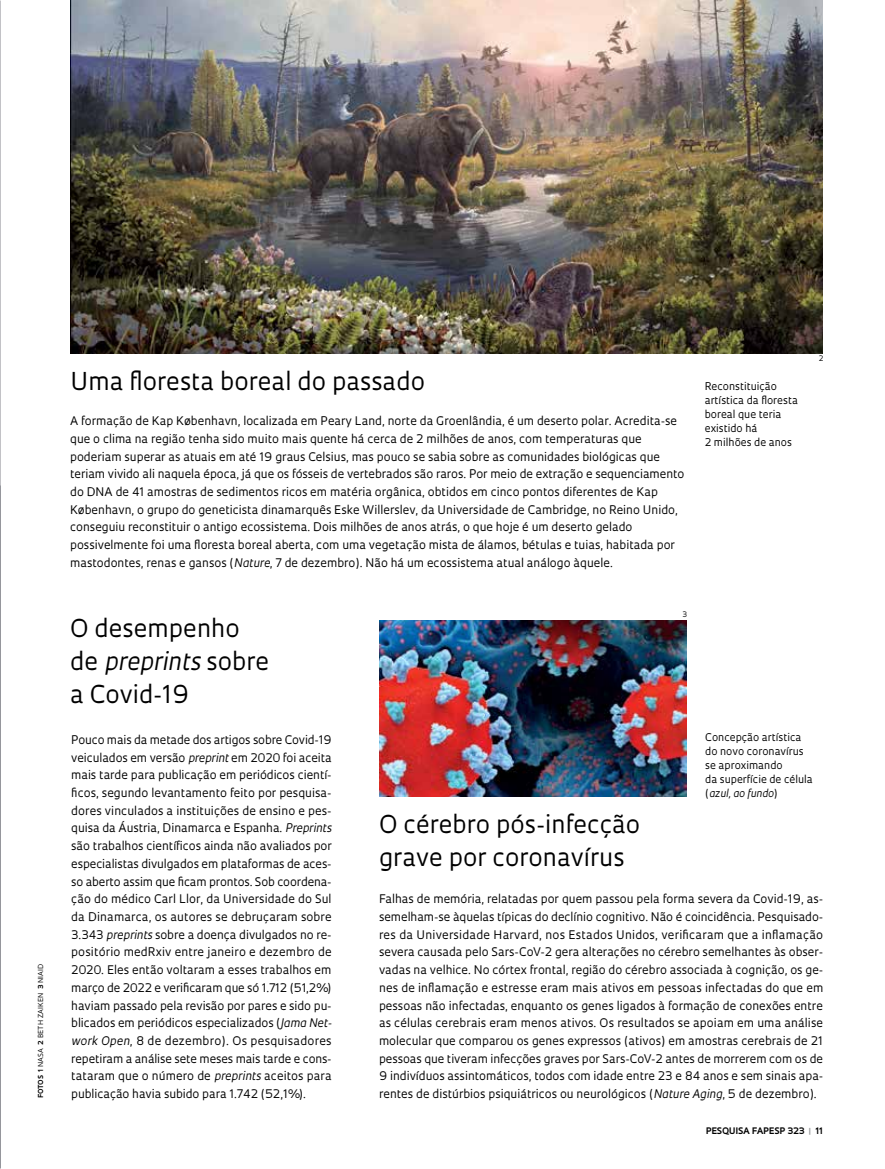
<style>
.page{position:relative;width:885px;height:1169px;background:#fff}
.page>*{position:absolute;margin:0;border:0;box-sizing:border-box;transform-origin:0 0}
.t1{font:24px/33px "Oculum";color:#000}
.t2{font:11.55px/17.7px "Oculum";color:#000;text-align:justify}
.t3{font:10.35px/14.1px "Oculum";color:#000}
.t4{font:700 8.7px "Oculum";letter-spacing:.005em;color:#000}
.t5{font:7.35px "Oculum";color:#000}
.t6{font:6.75px "Oculum";letter-spacing:.02em;color:#000}
.s1{font-weight:700}
.s2{font-style:italic}
.s3{color:#939598}
</style>
<div class="page">
<img style="left:0;top:486px;width:1px;height:682px">
<img style="left:70px;top:0;width:753px;height:354px">
<img style="left:379px;top:620px;width:308px;height:176px">
<p class="t6" style="left:36px;top:1098px;width:136px;rotate:-90deg"><span class="s1">FOTOS 1</span> NASA <span class="s1">2</span> BETH ZAIKEN <span class="s1">3</span> NIAID</p>
<h1 class="t1" style="left:71px;top:363px;width:356px">Uma floresta boreal do passado</h1>
<p class="t2" style="left:70px;top:411px;width:616px;text-align:left">A formação de Kap København, localizada em Peary Land, norte da Groenlândia, é um deserto polar. Acredita-se que o clima na região tenha sido muito mais quente há cerca de 2 milhões de anos, com temperaturas que poderiam superar as atuais em até 19 graus Celsius, mas pouco se sabia sobre as comunidades biológicas que teriam vivido ali naquela época, já que os fósseis de vertebrados são raros. Por meio de extração e sequenciamento do DNA de 41 amostras de sedimentos ricos em matéria orgânica, obtidos em cinco pontos diferentes de Kap København, o grupo do geneticista dinamarquês Eske Willerslev, da Universidade de Cambridge, no Reino Unido, conseguiu reconstituir o antigo ecossistema. Dois milhões de anos atrás, o que hoje é um deserto gelado possivelmente foi uma floresta boreal aberta, com uma vegetação mista de álamos, bétulas e tuias, habitada por mastodontes, renas e gansos (<span class="s2">Nature</span>, 7 de dezembro). Não há um ecossistema atual análogo àquele.</p>
<p class="t3" style="left:705px;top:378px;width:95px">Reconstituição artística da floresta boreal que teria existido há<br>2 milhões de anos</p>
<p class="t5" style="left:819px;top:354px;width:6px">2</p>
<h1 class="t1" style="left:70px;top:611px;width:201px">O desempenho de <span class="s2">preprints</span> sobre a Covid-19</h1>
<p class="t2" style="left:71px;top:730px;width:262px">Pouco mais da metade dos artigos sobre Covid-19 veiculados em versão <span class="s2">preprint</span> em 2020 foi aceita mais tarde para publicação em periódicos cientí&shy;ficos, segundo levantamento feito por pesquisa&shy;dores vinculados a instituições de ensino e pes&shy;quisa da Áustria, Dinamarca e Espanha. <span class="s2">Preprints </span>são trabalhos científicos ainda não avaliados por especialistas divulgados em plataformas de aces&shy;so aberto assim que ficam prontos. Sob coordena&shy;ção do médico Carl Llor, da Universidade do Sul da Dinamarca, os autores se debruçaram sobre 3.343 <span class="s2">preprints</span> sobre a doença divulgados no re&shy;positório medRxiv entre janeiro e dezembro de 2020. Eles então voltaram a esses trabalhos em março de 2022 e verificaram que só 1.712 (51,2%) haviam passado pela revisão por pares e sido pu&shy;blicados em periódicos especializados (<span class="s2">Jama Net&shy;work Open</span>, 8 de dezembro). Os pesquisadores repetiram a análise sete meses mais tarde e cons&shy;tataram que o número de <span class="s2">preprints</span> aceitos para publicação havia subido para 1.742 (52,1%).</p>
<p class="t5" style="left:683px;top:610px;width:6px">3</p>
<h1 class="t1" style="left:379px;top:806px;width:263px">O cérebro pós-infecção grave por coronavírus</h1>
<p class="t3" style="left:705px;top:729px;width:109px">Concepção artística do novo coronavírus se aproximando<br>da superfície de célula (<span class="s2">azul, ao fundo</span>)</p>
<p class="t2" style="left:379px;top:889px;width:446px">Falhas de memória, relatadas por quem passou pela forma severa da Covid-19, as&shy;semelham-se àquelas típicas do declínio cognitivo. Não é coincidência. Pesquisado&shy;res da Universidade Harvard, nos Estados Unidos, verificaram que a inflamação severa causada pelo Sars-CoV-2 gera alterações no cérebro semelhantes às obser&shy;vadas na velhice. No córtex frontal, região do cérebro associada à cognição, os ge&shy;nes de inflamação e estresse eram mais ativos em pessoas infectadas do que em pessoas não infectadas, enquanto os genes ligados à formação de conexões entre as células cerebrais eram menos ativos. Os resultados se apoiam em uma análise molecular que comparou os genes expressos (ativos) em amostras cerebrais de 21 pessoas que tiveram infecções graves por Sars-CoV-2 antes de morrerem com os de 9 indivíduos assintomáticos, todos com idade entre 23 e 84 anos e sem sinais apa&shy;rentes de distúrbios psiquiátricos ou neurológicos (<span class="s2">Nature Aging</span>, 5 de dezembro).</p>
<p class="t4" style="left:706px;top:1124px;width:119px">PESQUISA FAPESP 323 <span class="s3">|</span> 11</p>
</div>
